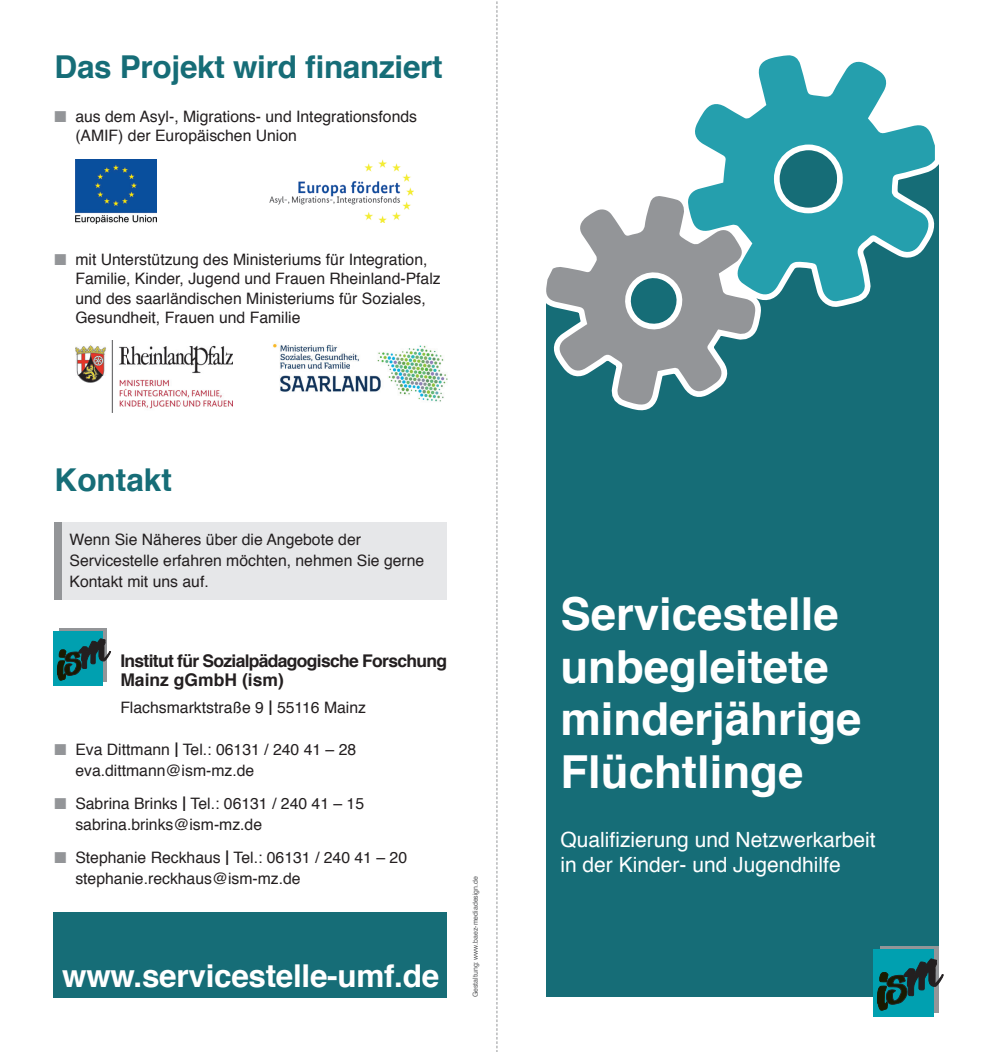
<style>
.page{position:relative;width:993px;height:1052px;background:#fff}
.page>*{position:absolute;margin:0;border:0;box-sizing:border-box;transform-origin:0 0}
.t1{font:700 45.5px/52.5px "Helvetica";color:#fff}
.t2{font:700 31.5px "Helvetica";letter-spacing:-.01em;color:#166d77}
.t3{font:700 31.5px "Helvetica";letter-spacing:-.01em;color:#fff}
.t4{font:21px/24.5px "Helvetica";color:#fff}
.t5{font:700 17.5px/19.2px "Helvetica";letter-spacing:-.04em;color:#231f20}
.t6{font:15.75px/21px "Helvetica";color:#231f20}
.t7{font:7px "Helvetica";color:#57585a}
.s1{color:#939598}
.s2{font-family:"Impact"}
</style>
<div class="page">
<div style="left:546px;top:55px;width:392px;height:942px;background:#166d77"></div>
<div style="left:879px;top:946px;width:59px;height:67px;background:#939598"></div>
<div style="left:872px;top:949px;width:61px;height:68px;background:#00a0b0"></div>
<svg style="left:877px;top:958px;width:65px;height:52px"></svg>
<div style="left:54px;top:912px;width:392px;height:85px;background:#166d77"></div>
<svg style="left:546px;top:55px;width:393px;height:364px"></svg>
<svg style="left:687px;top:55px;width:247px;height:247px;background:#62b3bc"></svg>
<svg style="left:546px;top:195px;width:209px;height:211px;fill:#939598"></svg>
<img style="left:76px;top:340px;width:157px;height:72px">
<img style="left:269px;top:160px;width:145px;height:63px">
<img style="left:76px;top:159px;width:80px;height:64px">
<div style="left:60px;top:628px;width:47px;height:54px;background:#939598"></div>
<div style="left:54px;top:631px;width:49px;height:55px;background:#00a0b0"></div>
<svg style="left:57px;top:638px;width:53px;height:42px"></svg>
<div style="left:61px;top:522px;width:385px;height:77px;background:#e6e7e9"></div>
<div style="left:55px;top:522px;width:7px;height:77px;background:#939598"></div>
<svg style="left:496px;top:1px;width:1px;height:1051px"></svg>
<img style="left:273px;top:343px;width:175px;height:59px">
<h2 class="t2" style="left:55px;top:42px;width:389px">Das Projekt wird finanziert</h2>
<p class="t6" style="left:75px;top:107px;width:343px;line-height:19.2px;text-indent:-21px"><span class="s1">■</span> aus dem Asyl-, Migrations- und Integrationsfonds (AMIF) der Europäischen Union</p>
<p class="t6" style="left:75px;top:250px;width:367px;line-height:19.2px;text-indent:-21px"><span class="s1">■</span> mit Unterstützung des Ministeriums für Integration, Familie, Kinder, Jugend und Frauen Rheinland-Pfalz und des saarländischen Ministeriums für Soziales, Gesundheit, Frauen und Familie</p>
<h2 class="t2" style="left:55px;top:454px;width:119px">Kontakt</h2>
<p class="t6" style="left:69px;top:529px;width:356px">Wenn Sie Näheres über die Angebote der<br>Servicestelle erfahren möchten, nehmen Sie gerne<br>Kontakt mit uns auf.</p>
<p class="t5" style="left:120px;top:651px;width:328px">Institut für Sozialpädagogische Forschung<br>Mainz gGmbH (ism)</p>
<p class="t6" style="left:120px;top:697px;width:247px">Flachsmarktstraße 9 <span class="s2">|</span> 55116 Mainz</p>
<p class="t6" style="left:75px;top:739px;width:282px;text-indent:-21px"><span class="s1">■</span> Eva Dittmann <span class="s2">|</span> Tel.: 06131 / 240 41 – 28 eva.dittmann@ism-mz.de</p>
<p class="t6" style="left:75px;top:793px;width:290px;text-indent:-21px"><span class="s1">■</span> Sabrina Brinks <span class="s2">|</span> Tel.: 06131 / 240 41 – 15 sabrina.brinks@ism-mz.de</p>
<p class="t6" style="left:75px;top:847px;width:333px;text-indent:-21px"><span class="s1">■</span> Stephanie Reckhaus <span class="s2">|</span> Tel.: 06131 / 240 41 – 20 stephanie.reckhaus@ism-mz.de</p>
<h2 class="t3" style="left:62px;top:950px;width:378px">www.servicestelle-umf.de</h2>
<p class="t7" style="left:470px;top:997px;width:123px;rotate:-90deg">Gestaltung: www.baez-mediadesign.de</p>
<h1 class="t1" style="left:560px;top:588px;width:302px">Servicestelle unbegleitete minderjährige<br>Flüchtlinge</h1>
<h3 class="t4" style="left:560px;top:828px;width:317px">Qualifizierung und Netzwerkarbeit in der Kinder- und Jugendhilfe</h3>
</div>
